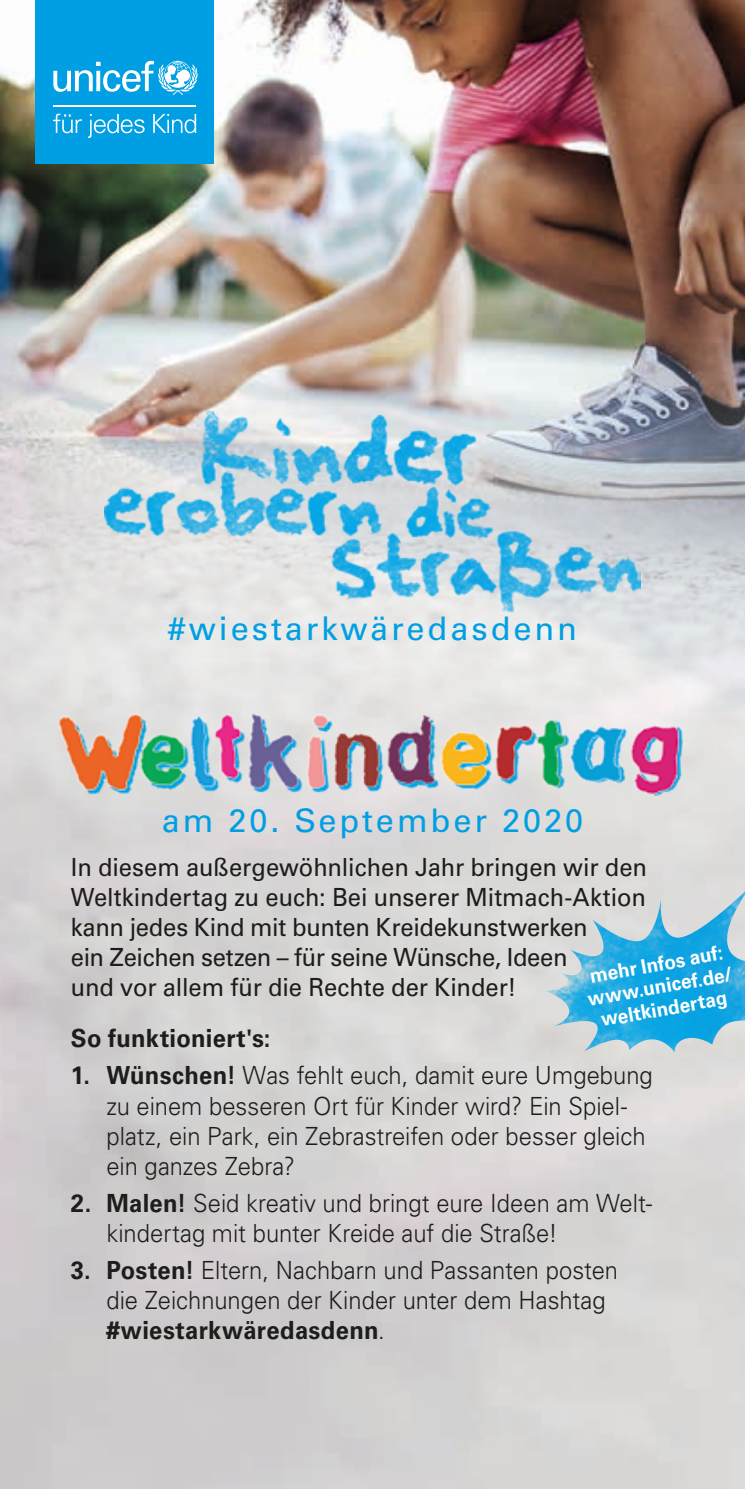
<style>
.page{position:relative;width:745px;height:1489px;background:#fff}
.page>*{position:absolute;margin:0;border:0;box-sizing:border-box;transform-origin:0 0}
.t1{font:32.5px "Univers LT Std";letter-spacing:.09em;color:#009fe3}
.t2{font:300 25px/30px "Univers LT Std";color:#1d1d1b;scale:.95 1}
.t3{font:25px/30px "Univers LT Std";letter-spacing:-.005em;color:#1d1d1b;scale:.95 1}
.t4{font:700 25px "Univers LT Std";letter-spacing:.01em;color:#1d1d1b;scale:.95 1}
.t5{font:700 20px/22.5px "Univers LT Std";color:#fff;text-align:center;scale:.95 1}
.s1{font-weight:700}
</style>
<div class="page">
<img style="left:0;top:0;width:744px;height:468px">
<img style="left:0;top:468px;width:744px;height:1020px">
<div style="left:35px;top:0;width:179px;height:164px;background:#009fe3"></div>
<svg style="left:53px;top:114px;width:29px;height:19px"></svg>
<svg style="left:88px;top:114px;width:56px;height:24px"></svg>
<svg style="left:153px;top:114px;width:43px;height:19px"></svg>
<svg style="left:53px;top:61px;width:145px;height:34px"></svg>
<hr style="left:53px;top:105px;width:143px;height:1px;background:#fff">
<img style="left:105px;top:411px;width:534px;height:207px">
<img style="left:50px;top:702px;width:641px;height:94px">
<img style="left:545px;top:891px;width:199px;height:161px">
<h1 class="t1" style="left:168px;top:609px;width:410px">#wiestarkwäredasdenn</h1>
<h1 class="t1" style="left:162px;top:801px;width:422px">am 20. September 2020</h1>
<p class="t3" style="left:71px;top:852px;width:607px">In diesem außergewöhnlichen Jahr bringen wir den Weltkindertag zu euch: Bei unserer Mitmach-Aktion kann jedes Kind mit bunten Kreidekunstwerken<br>ein Zeichen setzen – für seine Wünsche, Ideen<br>und vor allem für die Rechte der Kinder!</p>
<p class="t4" style="left:71px;top:1023px;width:211px">So funktioniert's:</p>
<p class="t2" style="left:106px;top:1060px;width:576px;text-indent:-35px"><span class="s1">1. Wünschen!</span> Was fehlt euch, damit eure Umgebung zu einem besseren Ort für Kinder wird? Ein Spiel&shy;platz, ein Park, ein Zebrastreifen oder besser gleich ein ganzes Zebra?</p>
<p class="t2" style="left:106px;top:1187px;width:576px;text-indent:-35px"><span class="s1">2. Malen!</span> Seid kreativ und bringt eure Ideen am Welt&shy;kindertag mit bunter Kreide auf die Straße!</p>
<p class="t2" style="left:106px;top:1254px;width:540px;text-indent:-35px"><span class="s1">3. Posten!</span> Eltern, Nachbarn und Passanten posten die Zeichnungen der Kinder unter dem Hashtag <span class="s1">#wiestarkwäredasdenn</span>.</p>
<p class="t5" style="left:582px;top:965px;width:156px;rotate:-10deg">mehr Infos auf: www.unicef.de/ weltkindertag</p>
</div>
